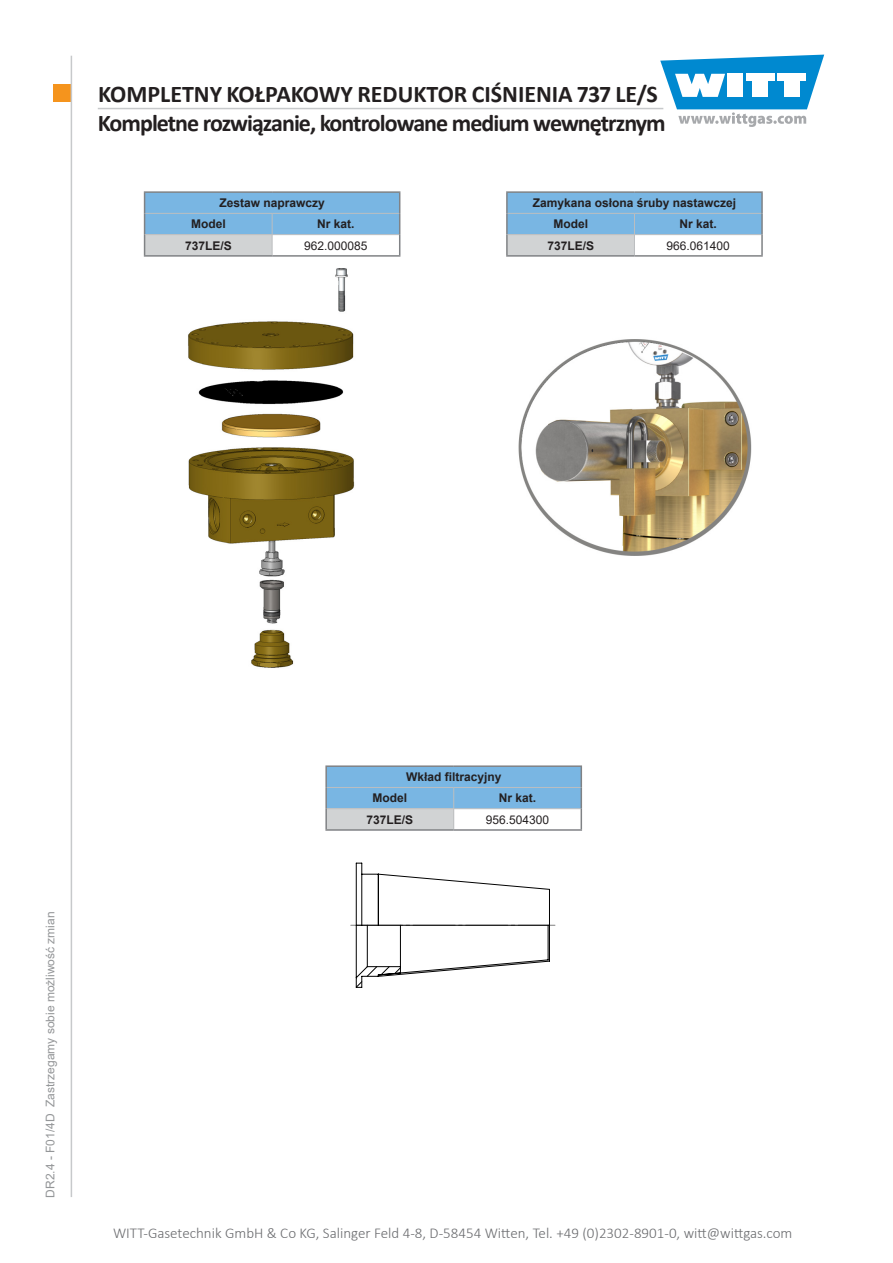
<style>
.page{position:relative;width:893px;height:1263px;background:#fff}
.page>*{position:absolute;margin:0;border:0;box-sizing:border-box;transform-origin:0 0}
.t1{font:700 24px/28.8px "Calibri";letter-spacing:-.04em;color:#231f20}
.t2{font:300 15px "Calibri";color:#6b6c6f}
.Grundtext{font:700 12px "Arial";color:#231f20}
.t3{font:12px "Arial";color:#949698}
.Grundtext-2{font:12px "Arial";color:#231f20}
</style>
<div class="page">
<div style="left:53px;top:85px;width:17px;height:17px;background:#f5941d"></div>
<svg style="left:660px;top:55px;width:164px;height:72px"></svg>
<hr style="left:71px;top:56px;width:1px;height:1141px;background:#c7c9cb">
<hr style="left:98px;top:108px;width:565px;height:1px;background:#c7c9cb">
<img style="left:188px;top:268px;width:167px;height:400px">
<hr style="left:144px;top:191px;width:128px;height:2px;background:#808285">
<hr style="left:272px;top:191px;width:128px;height:2px;background:#808285">
<hr style="left:144px;top:255px;width:128px;height:2px;background:#808285">
<hr style="left:272px;top:255px;width:128px;height:2px;background:#808285">
<svg style="left:144px;top:192px;width:256px;height:63px"></svg>
<hr style="left:325px;top:765px;width:129px;height:2px;background:#808285">
<hr style="left:325px;top:767px;width:2px;height:20px;background:#808285">
<hr style="left:454px;top:765px;width:128px;height:2px;background:#808285">
<hr style="left:325px;top:787px;width:2px;height:22px;background:#808285">
<hr style="left:325px;top:809px;width:2px;height:20px;background:#808285">
<hr style="left:325px;top:829px;width:129px;height:2px;background:#808285">
<hr style="left:454px;top:829px;width:128px;height:2px;background:#808285">
<svg style="left:326px;top:766px;width:256px;height:63px"></svg>
<svg style="left:351px;top:862px;width:204px;height:126px"></svg>
<hr style="left:506px;top:191px;width:128px;height:2px;background:#808285">
<hr style="left:506px;top:193px;width:2px;height:20px;background:#808285">
<hr style="left:634px;top:191px;width:129px;height:2px;background:#808285">
<hr style="left:761px;top:193px;width:2px;height:20px;background:#808285">
<hr style="left:506px;top:213px;width:2px;height:22px;background:#808285">
<hr style="left:761px;top:213px;width:2px;height:22px;background:#808285">
<hr style="left:506px;top:235px;width:2px;height:20px;background:#808285">
<hr style="left:761px;top:235px;width:2px;height:20px;background:#808285">
<hr style="left:506px;top:255px;width:128px;height:2px;background:#808285">
<hr style="left:634px;top:255px;width:129px;height:2px;background:#808285">
<svg style="left:507px;top:192px;width:255px;height:63px"></svg>
<img style="left:518px;top:339px;width:234px;height:217px">
<h1 class="t1" style="left:98px;top:79px;width:569px">KOMPLETNY KOŁPAKOWY REDUKTOR CIŚNIENIA 737 LE/S<br>Kompletne rozwiązanie, kontrolowane medium wewnętrznym</h1>
<p class="Grundtext" style="left:219px;top:194px;width:107px">Zestaw naprawczy</p>
<p class="Grundtext" style="left:191px;top:216px;width:36px">Model</p>
<p class="Grundtext" style="left:317px;top:216px;width:39px">Nr kat.</p>
<p class="Grundtext" style="left:185px;top:237px;width:48px">737LE/S</p>
<p class="Grundtext-2" style="left:304px;top:237px;width:65px">962.000085</p>
<p class="Grundtext" style="left:533px;top:194px;width:205px">Zamykana osłona śruby nastawczej</p>
<p class="Grundtext" style="left:553px;top:216px;width:36px">Model</p>
<p class="Grundtext" style="left:680px;top:216px;width:39px">Nr kat.</p>
<p class="Grundtext" style="left:547px;top:237px;width:48px">737LE/S</p>
<p class="Grundtext-2" style="left:666px;top:237px;width:65px">966.061400</p>
<p class="t3" style="left:42px;top:1197px;width:288px;rotate:-90deg">DR2.4 - F01/4D Zastrzegamy sobie możliwość zmian</p>
<p class="Grundtext" style="left:406px;top:768px;width:97px">Wkład filtracyjny</p>
<p class="Grundtext" style="left:373px;top:790px;width:36px">Model</p>
<p class="Grundtext" style="left:499px;top:790px;width:39px">Nr kat.</p>
<p class="Grundtext" style="left:367px;top:811px;width:48px">737LE/S</p>
<p class="Grundtext-2" style="left:486px;top:811px;width:65px">956.504300</p>
<p class="t2" style="left:113px;top:1224px;width:681px">WITT-Gasetechnik GmbH &amp; Co KG, Salinger Feld 4-8, D-58454 Witten, Tel. +49 (0)2302-8901-0, witt@wittgas.com</p>
</div>
